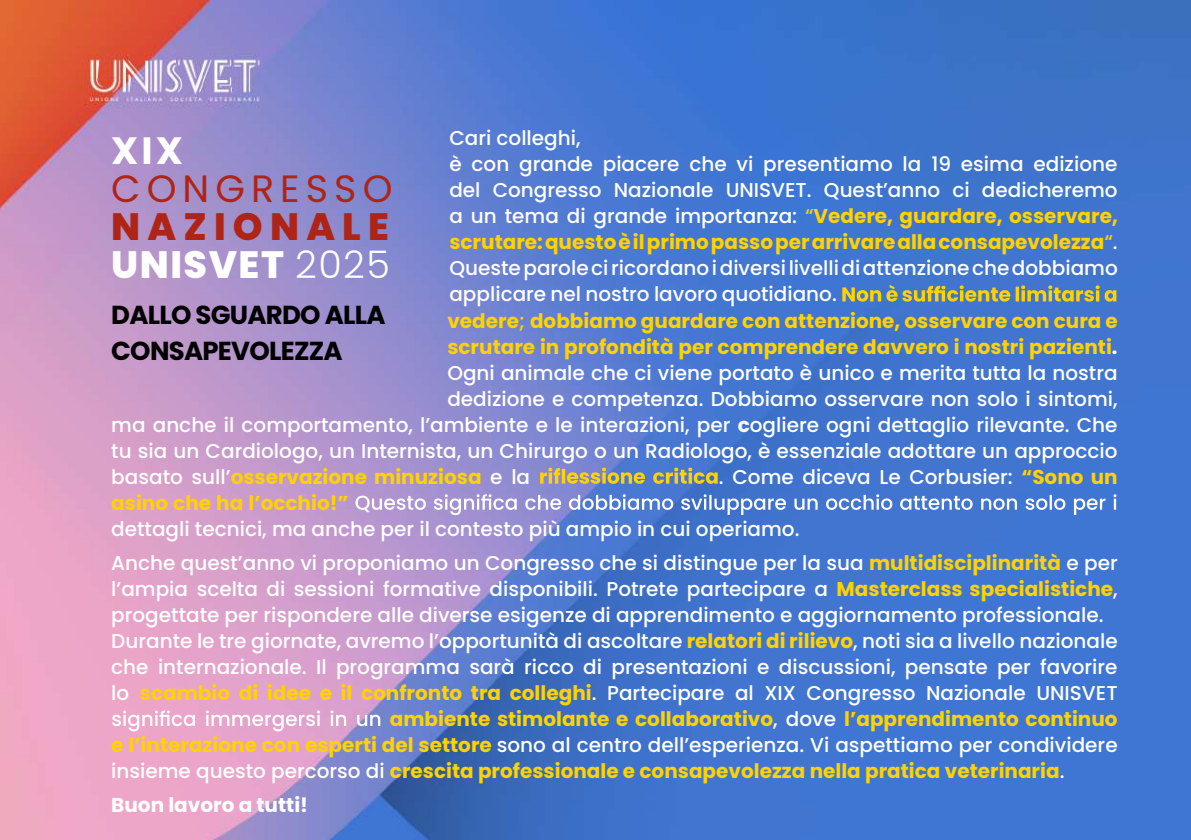
<style>
.page{position:relative;width:1191px;height:840px;background:#fff}
.page>*{position:absolute;margin:0;border:0;box-sizing:border-box;transform-origin:0 0}
.t1{font:800 38px/38px "Poppins";letter-spacing:.19em;color:#ae2417}
.t2{font:38px "Poppins";letter-spacing:.16em;color:#ae2417}
.t3{font:700 38px "Poppins";color:#fff}
.t4{font:700 26px/36px "Poppins";letter-spacing:-.03em;color:#000}
.t5{font:500 20px/34px "Poppins";color:#fff}
.t6{font:700 20px "Poppins";color:#ffd200}
.t7{font:700 20px "Poppins";color:#fff}
.s1{color:#ffd200}
.s2{font-weight:700;color:#ffd200}
.s3{font-weight:500}
.s4{font-weight:500;color:#fff}
.s5{color:#fff}
.s6{font-weight:700}
.s7{font-weight:300;color:#fff}
</style>
<div class="page">
<img style="left:0;top:1px;width:1191px;height:837px">
<svg style="left:842px;top:284px;width:274px;height:17px"></svg>
<svg style="left:540px;top:467px;width:177px;height:16px"></svg>
<svg style="left:355px;top:494px;width:761px;height:21px"></svg>
<svg style="left:112px;top:710px;width:268px;height:21px"></svg>
<p class="t5" style="left:449px;top:121px;width:133px">Cari colleghi,</p>
<p class="t5" style="left:449px;top:147px;width:669px">è con grande piacere che vi presentiamo la 19 esima edizione</p>
<p class="t5" style="left:449px;top:173px;width:669px">del Congresso Nazionale UNISVET. Quest’anno ci dedicheremo</p>
<p class="t5" style="left:449px;top:199px;width:670px">a un tema di grande importanza: <span class="s1">“</span><span class="s2">Vedere, guardare, osservare,</span></p>
<p class="t6" style="left:449px;top:231px;width:670px">scrutare:questoèilprimopassoperarrivareallaconsapevolezza<span class="s3">“</span><span class="s4">.</span></p>
<p class="t5" style="left:449px;top:251px;width:670px">Questeparoleciricordanoidiversilivellidiattenzionechedobbiamo</p>
<p class="t5" style="left:449px;top:277px;width:389px">applicare nel nostro lavoro quotidiano.</p>
<p class="t6" style="left:447px;top:309px;width:672px">vedere<span class="s3">;</span> dobbiamo guardare con attenzione, osservare con cura e</p>
<p class="t6" style="left:447px;top:335px;width:671px">scrutare in profondità per comprendere davvero i nostri pazienti<span class="s5">.</span></p>
<p class="t5" style="left:447px;top:355px;width:671px">Ogni animale che ci viene portato è unico e merita tutta la nostra</p>
<p class="t5" style="left:447px;top:381px;width:671px">dedizione e competenza. Dobbiamo osservare non solo i sintomi,</p>
<p class="t5" style="left:111px;top:407px;width:1007px">ma anche il comportamento, l’ambiente e le interazioni, per <span class="s6">c</span>ogliere ogni dettaglio rilevante. Che</p>
<p class="t5" style="left:111px;top:433px;width:1007px">tu sia un Cardiologo, un Internista, un Chirurgo o un Radiologo, è essenziale adottare un approccio</p>
<p class="t6" style="left:111px;top:465px;width:420px"><span class="s4">basato sull’</span>osservazione minuziosa <span class="s4">e la</span></p>
<p class="t5" style="left:719px;top:459px;width:400px">. Come diceva Le Corbusier: <span class="s2">“Sono un</span></p>
<p class="t6" style="left:111px;top:491px;width:239px">asino che ha l’occhio!”</p>
<p class="t5" style="left:111px;top:511px;width:1008px">dettagli tecnici, ma anche per il contesto più ampio in cui operiamo.<br>Anche quest’anno vi proponiamo un Congresso che si distingue per la sua <span class="s2">multidisciplinarità</span> e per</p>
<p class="t5" style="left:111px;top:571px;width:1008px">l’ampia scelta di sessioni formative disponibili. Potrete partecipare a <span class="s2">Masterclass specialistiche</span>,</p>
<p class="t5" style="left:111px;top:597px;width:993px">progettate per rispondere alle diverse esigenze di apprendimento e aggiornamento professionale.</p>
<p class="t5" style="left:111px;top:623px;width:1008px">Durante le tre giornate, avremo l’opportunità di ascoltare <span class="s2">relatori di rilievo</span>, noti sia a livello nazionale</p>
<p class="t5" style="left:111px;top:649px;width:1007px">che internazionale. Il programma sarà ricco di presentazioni e discussioni, pensate per favorire</p>
<p class="t5" style="left:111px;top:675px;width:1007px">lo <span class="s2">scambio di idee e il confronto tra colleghi</span>. Partecipare al XIX Congresso Nazionale UNISVET</p>
<p class="t6" style="left:390px;top:707px;width:729px">ambiente stimolante e collaborativo<span class="s4">, dove</span> l’apprendimento continuo</p>
<p class="t5" style="left:111px;top:727px;width:1008px"><span class="s2">e l’interazione con esperti del settore</span> sono al centro dell’esperienza. Vi aspettiamo per condividere</p>
<p class="t6" style="left:111px;top:759px;width:954px"><span class="s4">insieme questo percorso di</span> crescita professionale e consapevolezza nella pratica veterinaria<span class="s4">.</span></p>
<p class="t7" style="left:111px;top:793px;width:198px">Buon lavoro a tutti!</p>
<h1 class="t3" style="left:111px;top:129px;width:73px">XIX</h1>
<h1 class="t2" style="left:111px;top:167px;width:283px">CONGRESSO</h1>
<h1 class="t1" style="left:111px;top:208px;width:280px">NAZIONALE<br><span class="s5">UNISVET</span> <span class="s7">2025</span></h1>
<h2 class="t4" style="left:111px;top:296px;width:276px">DALLO SGUARDO ALLA<br>CONSAPEVOLEZZA</h2>
</div>
